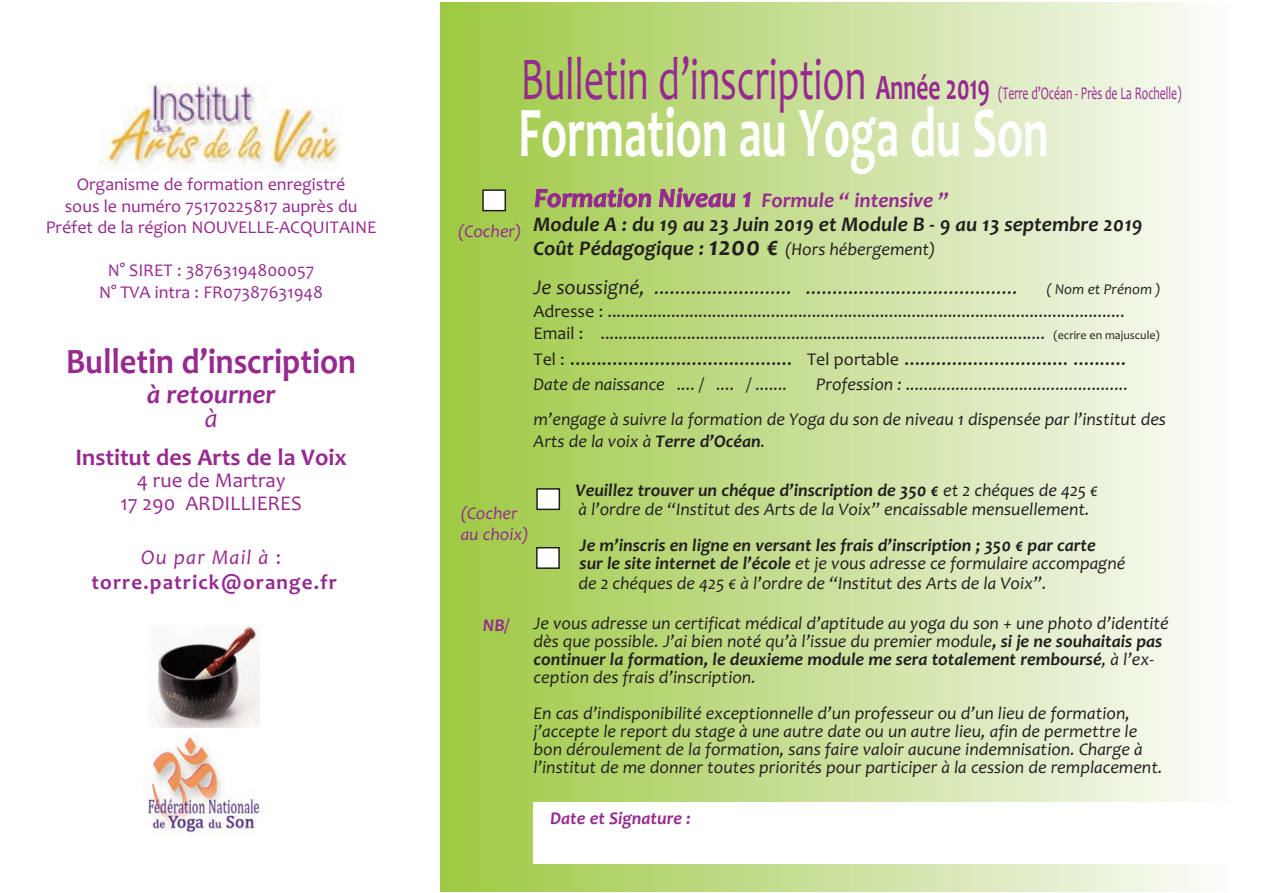
<style>
.page{position:relative;width:1263px;height:893px;background:#fff}
.page>*{position:absolute;margin:0;border:0;box-sizing:border-box;transform-origin:0 0}
.t1{font:700 72px "Candara";color:#fff;scale:.65 1}
.t2{font:700 36px "Candara";color:#962a90;scale:.9 1}
.t3{font:italic 700 27px "Candara";color:#962a90}
.t4{font:italic 27px "Candara";color:#962a90}
.t5{font:700 24px "Candara";color:#962a90}
.t6{font:21px "Candara";color:#231f20}
.t7{font:italic 700 21px/24px "Candara";color:#231f20}
.t8{font:italic 21px "Candara";color:#231f20}
.t9{font:700 21px/25.2px "Candara";letter-spacing:.055em;color:#962a90;text-align:center}
.t10{font:21px/22.5px "Candara";color:#962a90;text-align:center}
.t11{font:italic 18px/18px "Candara";color:#231f20}
.t12{font:18px/22.5px "Candara";color:#231f20}
.t13{font:18px/21.6px "Candara";color:#962a90;text-align:center}
.t14{font:18px "Candara";color:#962a90;scale:.65 1}
.t15{font:italic 18px/21.6px "Candara";color:#962a90}
.t16{font:italic 700 18px "Candara";color:#962a90}
.t17{font:italic 15px "Candara";color:#231f20}
.s1{font-weight:400;font-style:italic}
.s2{font-weight:400}
.s3{font-size:61.2px}
.s4{font-weight:700;font-size:36px}
.s5{font-size:27px;color:#962a90}
.s6{color:#962a90}
.s7{font-weight:700;font-size:21px}
.s8{font-weight:700;font-size:27px}
.s9{font-size:12px}
.s10{font-size:18px}
.s11{font-weight:700}
</style>
<div class="page">
<div style="left:440px;top:3px;width:791px;height:889px;background:linear-gradient(to right,#9dc841,#fbfbfa)"></div>
<img style="left:99px;top:83px;width:241px;height:89px">
<div style="left:483px;top:190px;width:22px;height:21px;background:#fff"></div>
<div style="left:482px;top:189px;width:24px;height:22px;border:2px solid #231f20"></div>
<div style="left:533px;top:802px;width:721px;height:61px;background:#fff"></div>
<img style="left:156px;top:625px;width:103px;height:102px">
<img style="left:143px;top:737px;width:124px;height:99px">
<div style="left:537px;top:489px;width:22px;height:20px;background:#fff"></div>
<div style="left:536px;top:488px;width:24px;height:22px;border:2px solid #231f20"></div>
<div style="left:537px;top:548px;width:22px;height:20px;background:#fff"></div>
<div style="left:536px;top:547px;width:24px;height:22px;border:2px solid #231f20"></div>
<p class="t13" style="left:46px;top:173px;width:332px">Organisme de formation enregistré<br>sous le numéro 75170225817 auprès du<br>Préfet de la région NOUVELLE-ACQUITAINE</p>
<p class="t13" style="left:99px;top:259px;width:225px">N° SIRET : 38763194800057<br>N° TVA intra : FR07387631948</p>
<h2 class="t2" style="left:66px;top:340px;width:324px">Bulletin d’inscription</h2>
<h3 class="t3" style="left:147px;top:378px;width:130px">à retourner</h3>
<h3 class="t4" style="left:205px;top:402px;width:14px">à</h3>
<h3 class="t5" style="left:75px;top:442px;width:273px">Institut des Arts de la Voix</h3>
<p class="t10" style="left:120px;top:468px;width:183px">4 rue de Martray<br>17 290 ARDILLIERES</p>
<p class="t9" style="left:91px;top:544px;width:247px"><span class="s1">Ou par Mail à</span> <span class="s2">: </span>torre.patrick@orange.fr</p>
<p class="t14" style="left:521px;top:82px;width:1017px"><span class="s3">Bulletin d’inscription</span> <span class="s4">Année 2019</span> (Terre d’Océan - Près de La Rochelle)</p>
<h1 class="t1" style="left:518px;top:89px;width:818px">Formation au Yoga du Son</h1>
<p class="t7" style="left:533px;top:188px;width:611px"><span class="s5">Formation Niveau 1</span> <span class="s6">Formule “ intensive ”<br></span>Module A : du 19 au 23 Juin 2019 et Module B - 9 au 13 septembre 2019</p>
<p class="t11" style="left:533px;top:240px;width:403px"><span class="s7">Coût Pédagogique :</span> <span class="s8">1200 €</span> (Hors hébergement)</p>
<p class="t8" style="left:533px;top:274px;width:486px">Je soussigné, .......................... ........................................</p>
<p class="t17" style="left:1046px;top:280px;width:116px">( Nom et Prénom )</p>
<p class="t12" style="left:533px;top:299px;width:628px">Adresse : ..................................................................................................................<br>Email : .................................................................................................. <span class="s9">(ecrire en majuscule)</span></p>
<p class="t6" style="left:533px;top:345px;width:594px"><span class="s10">Tel :</span> .......................................... <span class="s10">Tel portable</span> ............................... ..........</p>
<p class="t11" style="left:533px;top:375px;width:255px">Date de naissance .... / .... / .......</p>
<p class="t15" style="left:458px;top:220px;width:65px">(Cocher)</p>
<p class="t11" style="left:533px;top:366px;width:634px;line-height:35.4px;text-indent:283px">Profession : ................................................. m’engage à suivre la formation de Yoga du son de niveau 1 dispensée par l’institut des</p>
<p class="t11" style="left:533px;top:432px;width:233px">Arts de la voix à <span class="s11">Terre d’Océan</span>.</p>
<p class="t11" style="left:575px;top:480px;width:524px;line-height:19.5px"><span class="s11">Veuillez trouver un chéque d’inscription de 350 €</span> et 2 chéques de 425 € à l’ordre de “Institut des Arts de la Voix” encaissable mensuellement.</p>
<p class="t11" style="left:578px;top:535px;width:548px;line-height:18.8px"><span class="s11">Je m’inscris en ligne en versant les frais d’inscription ; 350 € par carte<br>sur le site internet de l’école</span> et je vous adresse ce formulaire accompagné de 2 chéques de 425 € à l’ordre de “Institut des Arts de la Voix”.</p>
<p class="t11" style="left:533px;top:614px;width:637px">Je vous adresse un certificat médical d’aptitude au yoga du son + une photo d’identité dès que possible. J’ai bien noté qu’à l’issue du premier module<span class="s11">, si je ne souhaitais pas continuer la formation, le deuxieme module me sera totalement remboursé</span>, à l’ex&shy;ception des frais d’inscription.</p>
<p class="t11" style="left:533px;top:704px;width:630px">En cas d’indisponibilité exceptionnelle d’un professeur ou d’un lieu de formation, j’accepte le report du stage à une autre date ou un autre lieu, afin de permettre le bon déroulement de la formation, sans faire valoir aucune indemnisation. Charge à l’institut de me donner toutes priorités pour participer à la cession de remplacement.</p>
<p class="t15" style="left:461px;top:502px;width:70px">(Cocher au choix)</p>
<p class="t16" style="left:483px;top:614px;width:28px">NB/</p>
<p class="t16" style="left:550px;top:807px;width:142px">Date et Signature :</p>
</div>
